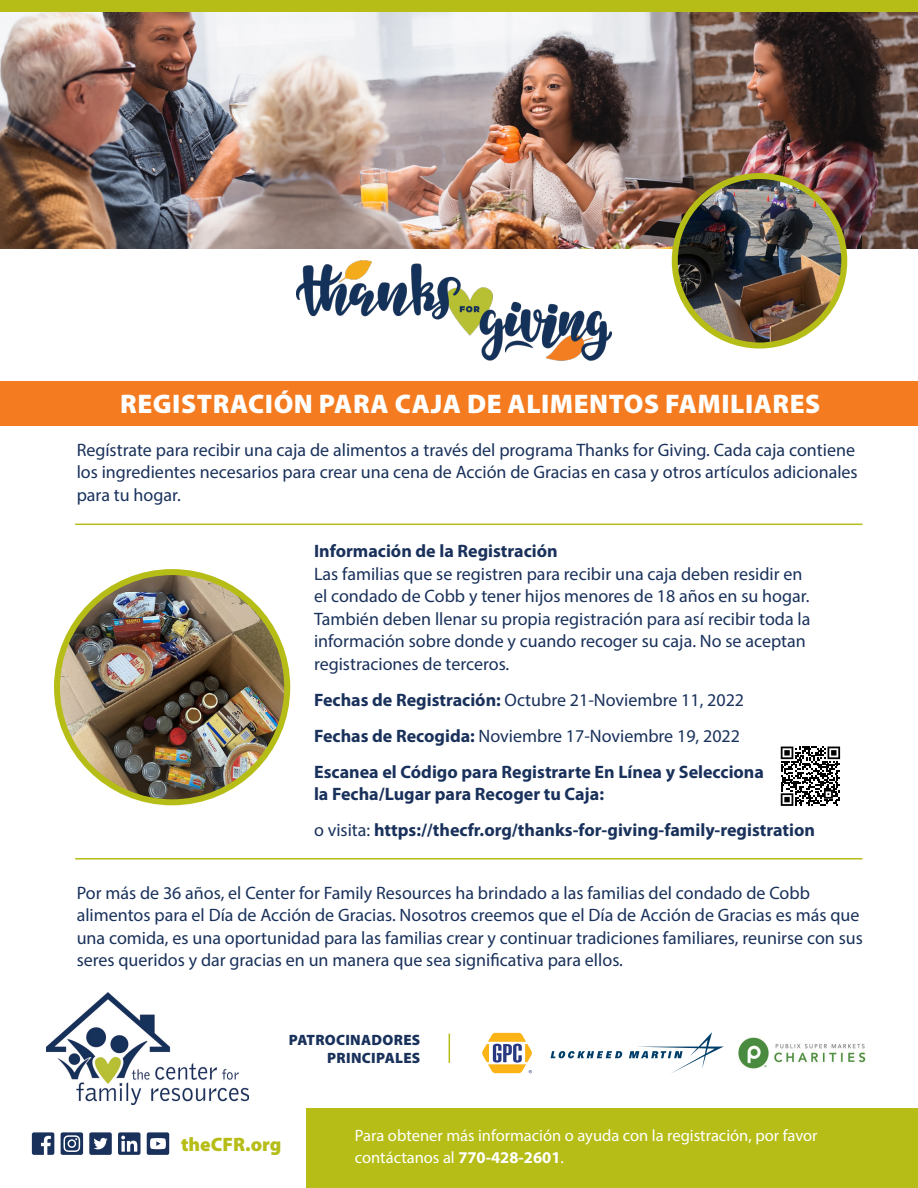
<style>
.page{position:relative;width:918px;height:1188px;background:#fff}
.page>*{position:absolute;margin:0;border:0;box-sizing:border-box;transform-origin:0 0}
.t1{font:900 27px "Myriad Pro";letter-spacing:.02em;color:#fff}
.t2{font:900 19.5px "Myriad Pro";color:#b6bd17}
.t3{font:18px/22.5px "Myriad Pro";color:#19315b}
.t4{font:700 18px/36px "Myriad Pro";color:#19315b}
.t5{font:16.5px/22.5px "Myriad Pro";color:#fff}
.t6{font:900 15px/18px "Myriad Pro";letter-spacing:.02em;color:#19315b;text-align:right}
.s1{font-weight:400}
.s2{font-weight:700}
</style>
<div class="page">
<div style="left:0;top:381px;width:918px;height:45px;background:#f47b20"></div>
<div style="left:0;top:0;width:918px;height:13px;background:#b6bd17"></div>
<div style="left:307px;top:1108px;width:611px;height:80px;background:#b6bd17"></div>
<img style="left:0;top:12px;width:918px;height:236px">
<img style="left:296px;top:261px;width:316px;height:100px">
<svg style="left:449px;top:1034px;width:1px;height:29px"></svg>
<svg style="left:551px;top:1051px;width:71px;height:7px"></svg>
<svg style="left:629px;top:1032px;width:95px;height:42px"></svg>
<img style="left:738px;top:1037px;width:127px;height:32px">
<svg style="left:482px;top:1033px;width:50px;height:40px"></svg>
<img style="left:46px;top:993px;width:203px;height:111px">
<svg style="left:32px;top:1132px;width:22px;height:23px"></svg>
<svg style="left:61px;top:1132px;width:22px;height:23px"></svg>
<svg style="left:89px;top:1132px;width:23px;height:23px"></svg>
<svg style="left:118px;top:1132px;width:23px;height:23px"></svg>
<svg style="left:147px;top:1132px;width:22px;height:23px"></svg>
<img style="left:675px;top:176px;width:169px;height:170px;border-radius:85px">
<div style="left:672px;top:173px;width:175px;height:176px;border:6px solid #b6bd17;border-radius:50%"></div>
<img style="left:57px;top:572px;width:230px;height:230px;border-radius:115px">
<div style="left:54px;top:569px;width:236px;height:236px;border:6px solid #b6bd17;border-radius:50%"></div>
<hr style="left:75px;top:524px;width:788px;height:1px;background:#b6bd17">
<hr style="left:75px;top:858px;width:788px;height:2px;background:#b6bd17">
<svg style="left:781px;top:747px;width:59px;height:59px"></svg>
<h1 class="t1" style="left:120px;top:389px;width:702px">REGISTRACIÓN PARA CAJA DE ALIMENTOS FAMILIARES</h1>
<p class="t3" style="left:77px;top:438px;width:783px">Regístrate para recibir una caja de alimentos a través del programa Thanks for Giving. Cada caja contiene los ingredientes necesarios para crear una cena de Acción de Gracias en casa y otros artículos adicionales para tu hogar.</p>
<p class="t4" style="left:314px;top:533px;width:245px">Información de la Registración</p>
<p class="t3" style="left:314px;top:562px;width:498px">Las familias que se registren para recibir una caja deben residir en el condado de Cobb y tener hijos menores de 18 años en su hogar.<br>También deben llenar su propia registración para así recibir toda la información sobre donde y cuando recoger su caja. No se aceptan registraciones de terceros.</p>
<p class="t4" style="left:314px;top:681px;width:451px">Fechas de Registración: <span class="s1">Octubre 21-Noviembre 11, 2022<br></span>Fechas de Recogida: <span class="s1">Noviembre 17-Noviembre 19, 2022<br></span>Escanea el Código para Registrarte En Línea y Selecciona</p>
<p class="t4" style="left:314px;top:776px;width:502px">la Fecha/Lugar para Recoger tu Caja:<br><span class="s1">o visita:</span> https://thecfr.org/thanks-for-giving-family-registration</p>
<p class="t3" style="left:77px;top:881px;width:788px">Por más de 36 años, el Center for Family Resources ha brindado a las familias del condado de Cobb alimentos para el Día de Acción de Gracias. Nosotros creemos que el Día de Acción de Gracias es más que una comida, es una oportunidad para las familias crear y continuar tradiciones familiares, reunirse con sus seres queridos y dar gracias en un manera que sea significativa para ellos.</p>
<p class="t6" style="left:289px;top:1031px;width:133px">PATROCINADORES<br>PRINCIPALES</p>
<p class="t2" style="left:181px;top:1133px;width:102px">theCFR.org</p>
<p class="t5" style="left:355px;top:1124px;width:464px">Para obtener más información o ayuda con la registración, por favor contáctanos al <span class="s2">770-428-2601</span>.</p>
</div>
